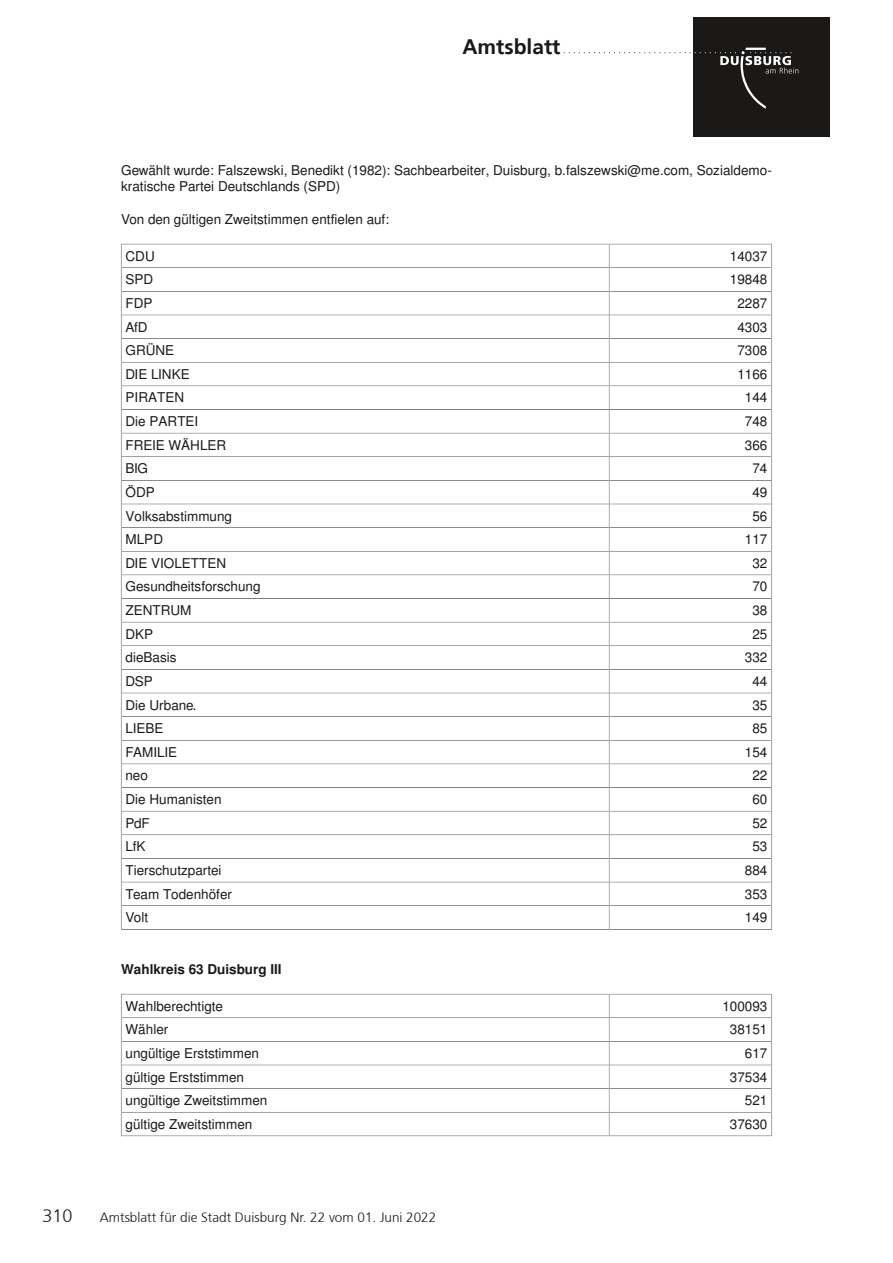
<style>
.page{position:relative;width:893px;height:1263px;background:#fff}
.page>*{position:absolute;margin:0;border:0;box-sizing:border-box;transform-origin:0 0}
.t1{font:72px "Duisburg Logo";color:#1b1917}
.t2{font:700 21px "Frutiger 65";color:#1b1917}
.t3{font:300 18px "Frutiger 45";color:#1b1917}
.t4{font:13.5px/16.2px "Free Sans";color:#1b1917}
.t5{font:300 13.5px "Frutiger 45";color:#1b1917}
.t6{font:700 13.5px "Free Sans";color:#1b1917}
.s1{color:#fff}
</style>
<div class="page">
<div style="left:693px;top:17px;width:136px;height:119px;background:#1b1917"></div>
<svg style="left:121px;top:244px;width:651px;height:686px"></svg>
<svg style="left:121px;top:994px;width:651px;height:142px"></svg>
<h2 class="t2" style="left:462px;top:34px;width:100px">Amtsblatt</h2>
<h1 class="t1" style="left:564px;top:-14px;width:236px">..............<span class="s1">...L</span></h1>
<p class="t4" style="left:121px;top:163px;width:652px">Gewählt wurde: Falszewski, Benedikt (1982): Sachbearbeiter, Duisburg, b.falszewski@me.com, Sozialdemo&shy;kratische Partei Deutschlands (SPD)</p>
<p class="t4" style="left:121px;top:212px;width:269px">Von den gültigen Zweitstimmen entfielen auf:</p>
<p class="t4" style="left:126px;top:249px;width:31px">CDU</p>
<p class="t4" style="left:730px;top:249px;width:39px">14037</p>
<p class="t4" style="left:126px;top:272px;width:29px">SPD</p>
<p class="t4" style="left:730px;top:272px;width:39px">19848</p>
<p class="t4" style="left:126px;top:296px;width:28px">FDP</p>
<p class="t4" style="left:737px;top:296px;width:32px">2287</p>
<p class="t4" style="left:126px;top:319px;width:24px">AfD</p>
<p class="t4" style="left:737px;top:319px;width:32px">4303</p>
<p class="t4" style="left:126px;top:343px;width:50px">GRÜNE</p>
<p class="t4" style="left:737px;top:343px;width:32px">7308</p>
<p class="t4" style="left:126px;top:367px;width:66px">DIE LINKE</p>
<p class="t4" style="left:737px;top:367px;width:32px">1166</p>
<p class="t4" style="left:126px;top:390px;width:60px">PIRATEN</p>
<p class="t4" style="left:745px;top:390px;width:24px">144</p>
<p class="t4" style="left:126px;top:414px;width:74px">Die PARTEI</p>
<p class="t4" style="left:745px;top:414px;width:24px">748</p>
<p class="t4" style="left:126px;top:438px;width:102px">FREIE WÄHLER</p>
<p class="t4" style="left:745px;top:438px;width:24px">366</p>
<p class="t4" style="left:126px;top:461px;width:24px">BIG</p>
<p class="t4" style="left:752px;top:461px;width:17px">74</p>
<p class="t4" style="left:126px;top:485px;width:31px">ÖDP</p>
<p class="t4" style="left:752px;top:485px;width:17px">49</p>
<p class="t4" style="left:126px;top:508px;width:108px">Volksabstimmung</p>
<p class="t4" style="left:752px;top:508px;width:17px">56</p>
<p class="t4" style="left:126px;top:532px;width:39px">MLPD</p>
<p class="t4" style="left:745px;top:532px;width:24px">117</p>
<p class="t4" style="left:126px;top:556px;width:102px">DIE VIOLETTEN</p>
<p class="t4" style="left:752px;top:556px;width:17px">32</p>
<p class="t4" style="left:126px;top:579px;width:137px">Gesundheitsforschung</p>
<p class="t4" style="left:752px;top:579px;width:17px">70</p>
<p class="t4" style="left:126px;top:603px;width:67px">ZENTRUM</p>
<p class="t4" style="left:752px;top:603px;width:17px">38</p>
<p class="t4" style="left:126px;top:627px;width:29px">DKP</p>
<p class="t4" style="left:752px;top:627px;width:17px">25</p>
<p class="t4" style="left:126px;top:650px;width:53px">dieBasis</p>
<p class="t4" style="left:745px;top:650px;width:24px">332</p>
<p class="t4" style="left:126px;top:674px;width:29px">DSP</p>
<p class="t4" style="left:752px;top:674px;width:17px">44</p>
<p class="t4" style="left:126px;top:697px;width:73px">Die Urbane.</p>
<p class="t4" style="left:752px;top:697px;width:17px">35</p>
<p class="t4" style="left:126px;top:721px;width:39px">LIEBE</p>
<p class="t4" style="left:752px;top:721px;width:17px">85</p>
<p class="t4" style="left:126px;top:745px;width:53px">FAMILIE</p>
<p class="t4" style="left:745px;top:745px;width:24px">154</p>
<p class="t4" style="left:126px;top:768px;width:24px">neo</p>
<p class="t4" style="left:752px;top:768px;width:17px">22</p>
<p class="t4" style="left:126px;top:792px;width:98px">Die Humanisten</p>
<p class="t4" style="left:752px;top:792px;width:17px">60</p>
<p class="t4" style="left:126px;top:816px;width:26px">PdF</p>
<p class="t4" style="left:752px;top:816px;width:17px">52</p>
<p class="t4" style="left:126px;top:839px;width:21px">LfK</p>
<p class="t4" style="left:752px;top:839px;width:17px">53</p>
<p class="t4" style="left:126px;top:863px;width:98px">Tierschutzpartei</p>
<p class="t4" style="left:745px;top:863px;width:24px">884</p>
<p class="t4" style="left:126px;top:886px;width:108px">Team Todenhöfer</p>
<p class="t4" style="left:745px;top:886px;width:24px">353</p>
<p class="t4" style="left:126px;top:910px;width:24px">Volt</p>
<p class="t4" style="left:745px;top:910px;width:24px">149</p>
<p class="t6" style="left:121px;top:959px;width:162px">Wahlkreis 63 Duisburg III</p>
<p class="t4" style="left:126px;top:999px;width:99px">Wahlberechtigte</p>
<p class="t4" style="left:722px;top:999px;width:47px">100093</p>
<p class="t4" style="left:126px;top:1022px;width:44px">Wähler</p>
<p class="t4" style="left:730px;top:1022px;width:39px">38151</p>
<p class="t4" style="left:126px;top:1046px;width:135px">ungültige Erststimmen</p>
<p class="t4" style="left:745px;top:1046px;width:24px">617</p>
<p class="t4" style="left:126px;top:1069px;width:120px">gültige Erststimmen</p>
<p class="t4" style="left:730px;top:1069px;width:39px">37534</p>
<p class="t4" style="left:126px;top:1093px;width:143px">ungültige Zweitstimmen</p>
<p class="t4" style="left:745px;top:1093px;width:24px">521</p>
<p class="t4" style="left:126px;top:1117px;width:128px">gültige Zweitstimmen</p>
<p class="t4" style="left:730px;top:1117px;width:39px">37630</p>
<h3 class="t3" style="left:43px;top:1206px;width:32px">310</h3>
<p class="t5" style="left:100px;top:1210px;width:338px">Amtsblatt für die Stadt Duisburg Nr. 22 vom 01. Juni 2022</p>
</div>
